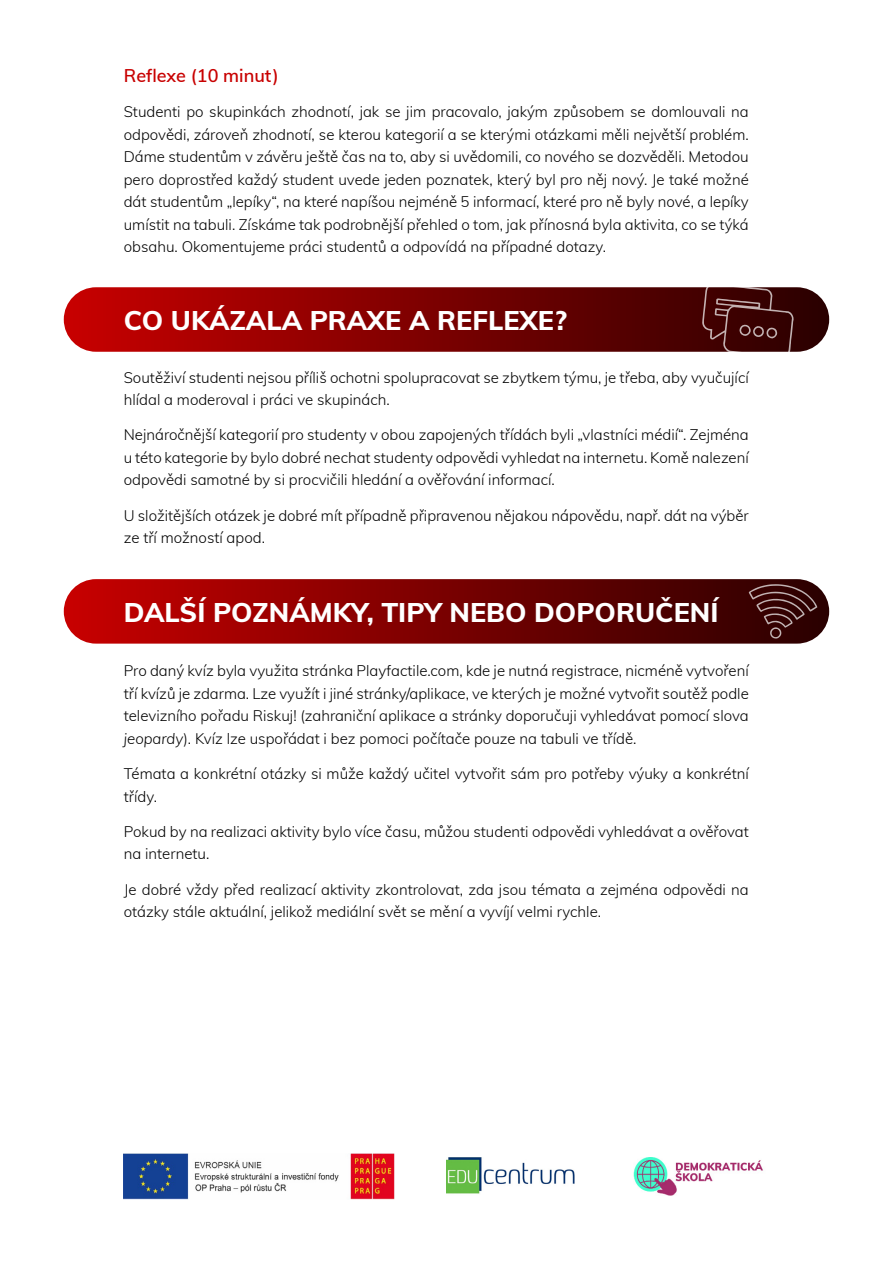
<style>
.page{position:relative;width:893px;height:1263px;background:#fff}
.page>*{position:absolute;margin:0;border:0;box-sizing:border-box;transform-origin:0 0}
.t1{font:800 27px "Muli";color:#fff}
.t2{font:600 18px "Muli";color:#c80000}
.t3{font:300 15px/22.5px "Muli";color:#000}
.s1{font-style:italic}
</style>
<div class="page">
<svg style="left:64px;top:287px;width:765px;height:65px;background:#820202"></svg>
<img style="left:124px;top:1154px;width:271px;height:45px">
<img style="left:447px;top:1157px;width:128px;height:37px">
<img style="left:633px;top:1157px;width:130px;height:39px">
<div style="left:64px;top:579px;width:765px;height:65px;background:linear-gradient(to right,#c80000,#2b0101);border-radius:32px"></div>
<svg style="left:702px;top:287px;width:92px;height:65px;background:#4c1717"></svg>
<svg style="left:749px;top:584px;width:68px;height:55px;background:#471919"></svg>
<p class="t2" style="left:124px;top:62px;width:157px">Reflexe (10 minut)</p>
<p class="t3" style="left:124px;top:100px;width:626px;text-align:justify">Studenti po skupinkách zhodnotí, jak se jim pracovalo, jakým způsobem se domlouvali na odpovědi, zároveň zhodnotí, se kterou kategorií a se kterými otázkami měli největší problém.<br>Dáme studentům v závěru ještě čas na to, aby si uvědomili, co nového se dozvěděli. Metodou pero doprostřed každý student uvede jeden poznatek, který byl pro něj nový. Je také možné dát studentům „lepíky“, na které napíšou nejméně 5 informací, které pro ně byly nové, a lepíky umístit na tabuli. Získáme tak podrobnější přehled o tom, jak přínosná byla aktivita, co se týká obsahu. Okomentujeme práci studentů a odpovídá na případné dotazy.</p>
<h1 class="t1" style="left:124px;top:301px;width:445px">CO UKÁZALA PRAXE A REFLEXE?</h1>
<p class="t3" style="left:124px;top:365px;width:626px">Soutěživí studenti nejsou příliš ochotni spolupracovat se zbytkem týmu, je třeba, aby vyučující hlídal a moderoval i práci ve skupinách.</p>
<p class="t3" style="left:124px;top:423px;width:626px;text-align:justify">Nejnáročnější kategorií pro studenty v obou zapojených třídách byli „vlastníci médií“. Zejména u této kategorie by bylo dobré nechat studenty odpovědi vyhledat na internetu. Komě nalezení odpovědi samotné by si procvičili hledání a ověřování informací.</p>
<p class="t3" style="left:124px;top:503px;width:626px">U složitějších otázek je dobré mít případně připravenou nějakou nápovědu, např. dát na výběr ze tří možností apod.</p>
<h1 class="t1" style="left:124px;top:592px;width:596px">DALŠÍ POZNÁMKY, TIPY NEBO DOPORUČENÍ</h1>
<p class="t3" style="left:124px;top:659px;width:626px;text-align:justify">Pro daný kvíz byla využita stránka Playfactile.com, kde je nutná registrace, nicméně vytvoření tří kvízů je zdarma. Lze využít i jiné stránky/aplikace, ve kterých je možné vytvořit soutěž podle televizního pořadu Riskuj! (zahraniční aplikace a stránky doporučuji vyhledávat pomocí slova <span class="s1">jeopardy</span>). Kvíz lze uspořádat i bez pomoci počítače pouze na tabuli ve třídě.</p>
<p class="t3" style="left:124px;top:762px;width:626px">Témata a konkrétní otázky si může každý učitel vytvořit sám pro potřeby výuky a konkrétní třídy.</p>
<p class="t3" style="left:124px;top:820px;width:626px">Pokud by na realizaci aktivity bylo více času, můžou studenti odpovědi vyhledávat a ověřovat na internetu.</p>
<p class="t3" style="left:124px;top:877px;width:626px">Je dobré vždy před realizací aktivity zkontrolovat, zda jsou témata a zejména odpovědi na otázky stále aktuální, jelikož mediální svět se mění a vyvíjí velmi rychle.</p>
</div>
